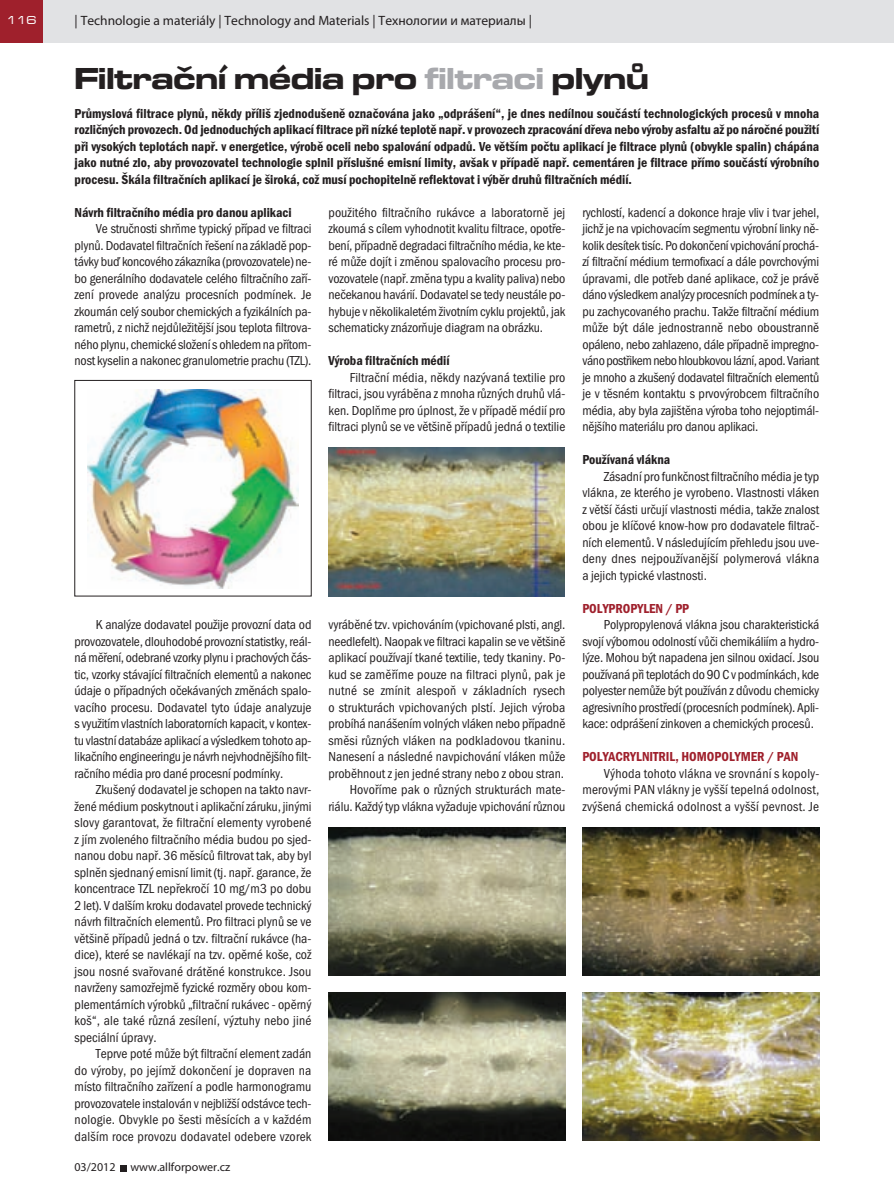
<style>
.page{position:relative;width:895px;height:1191px;background:#fff}
.page>*{position:absolute;margin:0;border:0;box-sizing:border-box;transform-origin:0 0}
.t1{font:700 expanded 31.5px "Microgramma DOT";color:#231f20}
.t2{font:13.5px/16.5px "Franklin Got Itc TOT Boo Con";color:#231f20;text-align:justify}
.t3{font:13.5px/16.5px "Franklin Got Itc TOT Dem Con";color:#231f20;text-align:justify}
.t4{font:13.5px "Myriad Pro";color:#231f20}
.t5{font:13.5px "Franklin Got Itc TOT Dem Con";color:#9f202c}
.t6{font:12px "Myriad Pro";color:#231f20}
.t7{font:500 expanded 12px "Microgramma DOT";color:#fff}
.s1{color:#a8a9ad}
</style>
<div class="page">
<div style="left:43px;top:0;width:850px;height:43px;background:#e1e2e4"></div>
<div style="left:0;top:0;width:43px;height:43px;background:#9f202c"></div>
<svg style="left:121px;top:1165px;width:6px;height:6px"></svg>
<img style="left:88px;top:390px;width:210px;height:198px">
<img style="left:328px;top:448px;width:236px;height:148px">
<img style="left:328px;top:992px;width:237px;height:149px">
<img style="left:328px;top:827px;width:237px;height:149px">
<img style="left:582px;top:992px;width:236px;height:149px">
<img style="left:582px;top:827px;width:236px;height:149px">
<p class="t7" style="left:6px;top:13px;width:31px">116</p>
<p class="t4" style="left:75px;top:15px;width:458px">| Technologie a materiály | Technology and Materials | Технологии и материалы |</p>
<h1 class="t1" style="left:75px;top:68px;width:575px">Filtrační média pro <span class="s1">filtraci</span> plynů</h1>
<p class="t3" style="left:75px;top:106px;width:746px">Průmyslová filtrace plynů, někdy příliš zjednodušeně označována jako „odprášení“, je dnes nedílnou součástí technologických procesů v mnoha rozličných provozech. Od jednoduchých aplikací filtrace při nízké teplotě např. v provozech zpracování dřeva nebo výroby asfaltu až po náročné použití při vysokých teplotách např. v energetice, výrobě oceli nebo spalování odpadů. Ve větším počtu aplikací je filtrace plynů (obvykle spalin) chápána jako nutné zlo, aby provozovatel technologie splnil příslušné emisní limity, avšak v případě např. cementáren je filtrace přímo součástí výrobního procesu. Škála filtračních aplikací je široká, což musí pochopitelně reflektovat i výběr druhů filtračních médií.</p>
<p class="t3" style="left:75px;top:205px;width:219px">Návrh filtračního média pro danou aplikaci</p>
<p class="t2" style="left:75px;top:222px;width:238px;text-indent:21px">Ve stručnosti shrňme typický případ ve filtraci plynů. Dodavatel filtračních řešení na základě pop&shy;távky buď koncového zákazníka (provozovatele) ne&shy;bo generálního dodavatele celého filtračního zaří&shy;zení provede analýzu procesních podmínek. Je zkoumán celý soubor chemických a fyzikálních pa&shy;rametrů, z nichž nejdůležitější jsou teplota filtrova&shy;ného plynu, chemické složení s ohledem na přítom&shy;nost kyselin a nakonec granulometrie prachu (TZL).</p>
<p class="t2" style="left:75px;top:618px;width:238px;text-indent:21px">K analýze dodavatel použije provozní data od provozovatele, dlouhodobé provozní statistky, reál&shy;ná měření, odebrané vzorky plynu i prachových čás&shy;tic, vzorky stávající filtračních elementů a nakonec údaje o případných očekávaných změnách spalo&shy;vacího procesu. Dodavatel tyto údaje analyzuje s využitím vlastních laboratorních kapacit, v kontex&shy;tu vlastní databáze aplikací a výsledkem tohoto ap&shy;likačního engineeringu je návrh nejvhodnějšího filt&shy;račního média pro dané procesní podmínky.</p>
<p class="t2" style="left:75px;top:783px;width:238px;text-indent:21px">Zkušený dodavatel je schopen na takto navr&shy;žené médium poskytnout i aplikační záruku, jinými slovy garantovat, že filtrační elementy vyrobené z jím zvoleného filtračního média budou po sjed&shy;nanou dobu např. 36 měsíců filtrovat tak, aby byl splněn sjednaný emisní limit (tj. např. garance, že koncentrace TZL nepřekročí 10 mg/m3 po dobu 2 let). V dalším kroku dodavatel provede technický návrh filtračních elementů. Pro filtraci plynů se ve většině případů jedná o tzv. filtrační rukávce (ha&shy;dice), které se navlékají na tzv. opěrné koše, což jsou nosné svařované drátěné konstrukce. Jsou navrženy samozřejmě fyzické rozměry obou kom&shy;plementárních výrobků „filtrační rukávec - opěrný koš“, ale také různá zesílení, výztuhy nebo jiné speciální úpravy.</p>
<p class="t2" style="left:75px;top:1047px;width:238px;text-indent:21px">Teprve poté může být filtrační element zadán do výroby, po jejímž dokončení je dopraven na místo filtračního zařízení a podle harmonogramu provozovatele instalován v nejbližší odstávce tech&shy;nologie. Obvykle po šesti měsících a v každém dalším roce provozu dodavatel odebere vzorek</p>
<p class="t6" style="left:74px;top:1163px;width:157px">03/2012 www.allforpower.cz</p>
<p class="t2" style="left:328px;top:205px;width:238px">použitého filtračního rukávce a laboratorně jej zkoumá s cílem vyhodnotit kvalitu filtrace, opotře&shy;bení, případně degradaci filtračního média, ke kte&shy;ré může dojít i změnou spalovacího procesu pro&shy;vozovatele (např. změna typu a kvality paliva) nebo nečekanou havárií. Dodavatel se tedy neustále po&shy;hybuje v několikaletém životním cyklu projektů, jak schematicky znázorňuje diagram na obrázku.</p>
<p class="t3" style="left:328px;top:353px;width:122px">Výroba filtračních médií</p>
<p class="t2" style="left:328px;top:370px;width:238px;text-indent:21px">Filtrační média, někdy nazývaná textilie pro filtraci, jsou vyráběna z mnoha různých druhů vlá&shy;ken. Doplňme pro úplnost, že v případě médií pro filtraci plynů se ve většině případů jedná o textilie</p>
<p class="t2" style="left:328px;top:618px;width:238px;text-align:right">vyráběné tzv. vpichováním (vpichované plsti, angl. needlefelt). Naopak ve filtraci kapalin se ve většině aplikací používají tkané textilie, tedy tkaniny. Po&shy;kud se zaměříme pouze na filtraci plynů, pak je nutné se zmínit alespoň v základních rysech o strukturách vpichovaných plstí. Jejich výroba probíhá nanášením volných vláken nebo případně směsi různých vláken na podkladovou tkaninu.<br>Nanesení a následné navpichování vláken může proběhnout z jen jedné strany nebo z obou stran.<br>Hovoříme pak o různých strukturách mate&shy;riálu. Každý typ vlákna vyžaduje vpichování různou</p>
<p class="t2" style="left:582px;top:205px;width:238px">rychlostí, kadencí a dokonce hraje vliv i tvar jehel, jichž je na vpichovacím segmentu výrobní linky ně&shy;kolik desítek tisíc. Po dokončení vpichování prochá&shy;zí filtrační médium termofixací a dále povrchovými úpravami, dle potřeb dané aplikace, což je právě dáno výsledkem analýzy procesních podmínek a ty&shy;pu zachycovaného prachu. Takže filtrační médium může být dále jednostranně nebo oboustranně opáleno, nebo zahlazeno, dále případně impregno&shy;váno postřikem nebo hloubkovou lázní, apod. Variant je mnoho a zkušený dodavatel filtračních elementů je v těsném kontaktu s prvovýrobcem filtračního média, aby byla zajištěna výroba toho nejoptimál&shy;nějšího materiálu pro danou aplikaci.</p>
<p class="t3" style="left:582px;top:452px;width:89px">Používaná vlákna</p>
<p class="t2" style="left:582px;top:469px;width:238px;text-indent:21px">Zásadní pro funkčnost filtračního média je typ vlákna, ze kterého je vyrobeno. Vlastnosti vláken z větší části určují vlastnosti média, takže znalost obou je klíčové know-how pro dodavatele filtrač&shy;ních elementů. V následujícím přehledu jsou uve&shy;deny dnes nejpoužívanější polymerová vlákna a jejich typické vlastnosti.</p>
<p class="t5" style="left:582px;top:603px;width:108px">POLYPROPYLEN / PP</p>
<p class="t2" style="left:582px;top:617px;width:238px;text-indent:21px">Polypropylenová vlákna jsou charakteristická svojí výbornou odolností vůči chemikáliím a hydro&shy;lýze. Mohou být napadena jen silnou oxidací. Jsou používaná při teplotách do 90 C v podmínkách, kde polyester nemůže být používán z důvodu chemicky agresivního prostředí (procesních podmínek). Apli&shy;kace: odprášení zinkoven a chemických procesů.</p>
<p class="t5" style="left:582px;top:752px;width:217px">POLYACRYLNITRIL, HOMOPOLYMER / PAN</p>
<p class="t2" style="left:582px;top:766px;width:238px;text-indent:21px">Výhoda tohoto vlákna ve srovnání s kopoly&shy;merovými PAN vlákny je vyšší tepelná odolnost, zvýšená chemická odolnost a vyšší pevnost. Je</p>
</div>
